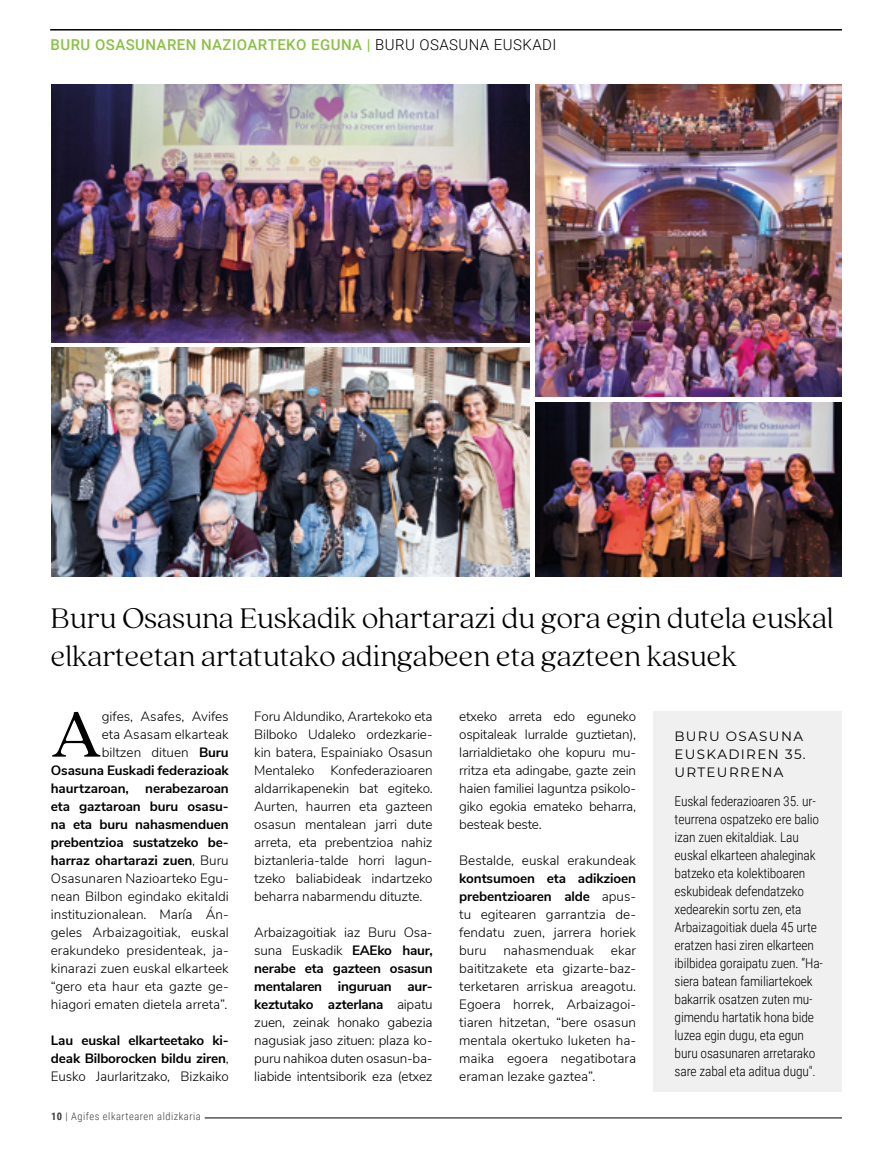
<style>
.page{position:relative;width:893px;height:1149px;background:#fff}
.page>*{position:absolute;margin:0;border:0;box-sizing:border-box;transform-origin:0 0}
.t1{font:71.4px "Quincy CF";color:#000}
.t2{font:100 31.5px/37.5px "Quincy CF";color:#000}
.t3{font:500 15px "Roboto";letter-spacing:.03em;color:#8cc046}
.t4{font:300 13.5px/18px "Nunito Sans";color:#000;text-align:justify}
.t5{font:300 13.5px/18px "Roboto Condensed";letter-spacing:-.01em;color:#000}
.t6{font:700 13.5px/18px "Nunito Sans";letter-spacing:-.01em;color:#000;text-align:justify}
.t7{font:13.5px/18px "Montserrat";letter-spacing:.1em;color:#000}
.t8{font:300 10.5px "Roboto Condensed";letter-spacing:.05em;color:#3c3c3b}
.s1{font-weight:300;color:#000}
.s2{font-weight:700}
.s3{font-weight:300}
</style>
<div class="page">
<hr style="left:205px;top:1117px;width:637px;height:1px;background:#000">
<hr style="left:50px;top:29px;width:792px;height:2px;background:#000">
<div style="left:653px;top:711px;width:188px;height:380px;background:#f0f0f0"></div>
<img style="left:51px;top:84px;width:479px;height:258px">
<img style="left:536px;top:402px;width:306px;height:174px">
<img style="left:536px;top:84px;width:305px;height:312px">
<img style="left:51px;top:347px;width:479px;height:229px">
<p class="t3" style="left:51px;top:34px;width:507px">BURU OSASUNAREN NAZIOARTEKO EGUNA | <span class="s1">BURU OSASUNA EUSKADI</span></p>
<h2 class="t2" style="left:51px;top:599px;width:784px">Buru Osasuna Euskadik ohartarazi du gora egin dutela euskal elkarteetan artatutako adingabeen eta gazteen kasuek</h2>
<p class="t4" style="left:254px;top:705px;width:180px">Foru Aldundiko, Arartekoko eta Bilboko Udaleko ordezkarie&shy;kin batera, Espainiako Osasun Mentaleko Konfederazioaren aldarrikapenekin bat egiteko.<br>Aurten, haurren eta gazteen osasun mentalean jarri dute arreta, eta prebentzioa nahiz biztanleria-talde horri lagun&shy;tzeko baliabideak indartzeko beharra nabarmendu dituzte.</p>
<p class="t4" style="left:254px;top:921px;width:180px">Arbaizagoitiak iaz Buru Osa&shy;suna Euskadik <span class="s2">EAEko haur, nerabe eta gazteen osasun mentalaren inguruan aur&shy;keztutako azterlana</span> aipatu zuen, zeinak honako gabezia nagusiak jaso zituen: plaza ko&shy;puru nahikoa duten osasun-ba&shy;liabide intentsiborik eza (etxez</p>
<p class="t4" style="left:459px;top:705px;width:178px">etxeko arreta edo eguneko ospitaleak lurralde guztietan), larrialdietako ohe kopuru mu&shy;rritza eta adingabe, gazte zein haien familiei laguntza psikolo&shy;giko egokia emateko beharra, besteak beste.</p>
<p class="t4" style="left:459px;top:849px;width:178px">Bestalde, euskal erakundeak</p>
<p class="t4" style="left:459px;top:867px;width:178px"><span class="s2">kontsumoen eta adikzioen prebentzioaren alde</span> apus&shy;tu egitearen garrantzia de&shy;fendatu zuen, jarrera horiek buru nahasmenduak ekar baititzakete eta gizarte-baz&shy;terketaren arriskua areagotu.<br>Egoera horrek, Arbaizagoi&shy;tiaren hitzetan, “bere osasun mentala okertuko luketen ha&shy;maika egoera negatibotara eraman lezake gaztea”.</p>
<p class="t4" style="left:51px;top:705px;width:179px;text-align:right">gifes, Asafes, Avifes<br>eta Asasam elkarteak<br>biltzen dituen <span class="s2">Buru<br>Osasuna Euskadi federazioak haurtzaroan, nerabezaroan eta gaztaroan buru osasu&shy;na eta buru nahasmenduen prebentzioa sustatzeko be&shy;harraz ohartarazi zuen</span>, Buru<br>Osasunaren Nazioarteko Egu&shy;nean Bilbon egindako ekitaldi instituzionalean. María Án&shy;geles Arbaizagoitiak, euskal erakundeko presidenteak, ja&shy;kinarazi zuen euskal elkarteek “gero eta haur eta gazte ge&shy;hiagori ematen dietela arreta”.</p>
<p class="t6" style="left:51px;top:1029px;width:179px">Lau euskal elkarteetako ki&shy;deak Bilborocken bildu ziren<span class="s3">, Eusko Jaurlaritzako, Bizkaiko</span></p>
<h1 class="t1" style="left:51px;top:692px;width:52px">A</h1>
<p class="t7" style="left:674px;top:726px;width:133px">BURU OSASUNA<br>EUSKADIREN 35.<br>URTEURRENA</p>
<p class="t5" style="left:675px;top:791px;width:150px">Euskal federazioaren 35. ur&shy;teurrena ospatzeko ere balio izan zuen ekitaldiak. Lau euskal elkarteen ahaleginak batzeko eta kolektiboaren eskubideak defendatzeko xedearekin sortu zen, eta<br>Arbaizagoitiak duela 45 urte eratzen hasi ziren elkarteen ibilbidea goraipatu zuen. “Ha&shy;siera batean familiartekoek bakarrik osatzen zuten mu&shy;gimendu hartatik hona bide luzea egin dugu, eta egun buru osasunaren arretarako sare zabal eta aditua dugu".</p>
<p class="t8" style="left:51px;top:1108px;width:151px"><span class="s2">10</span> | Agifes elkartearen aldizkaria</p>
</div>
